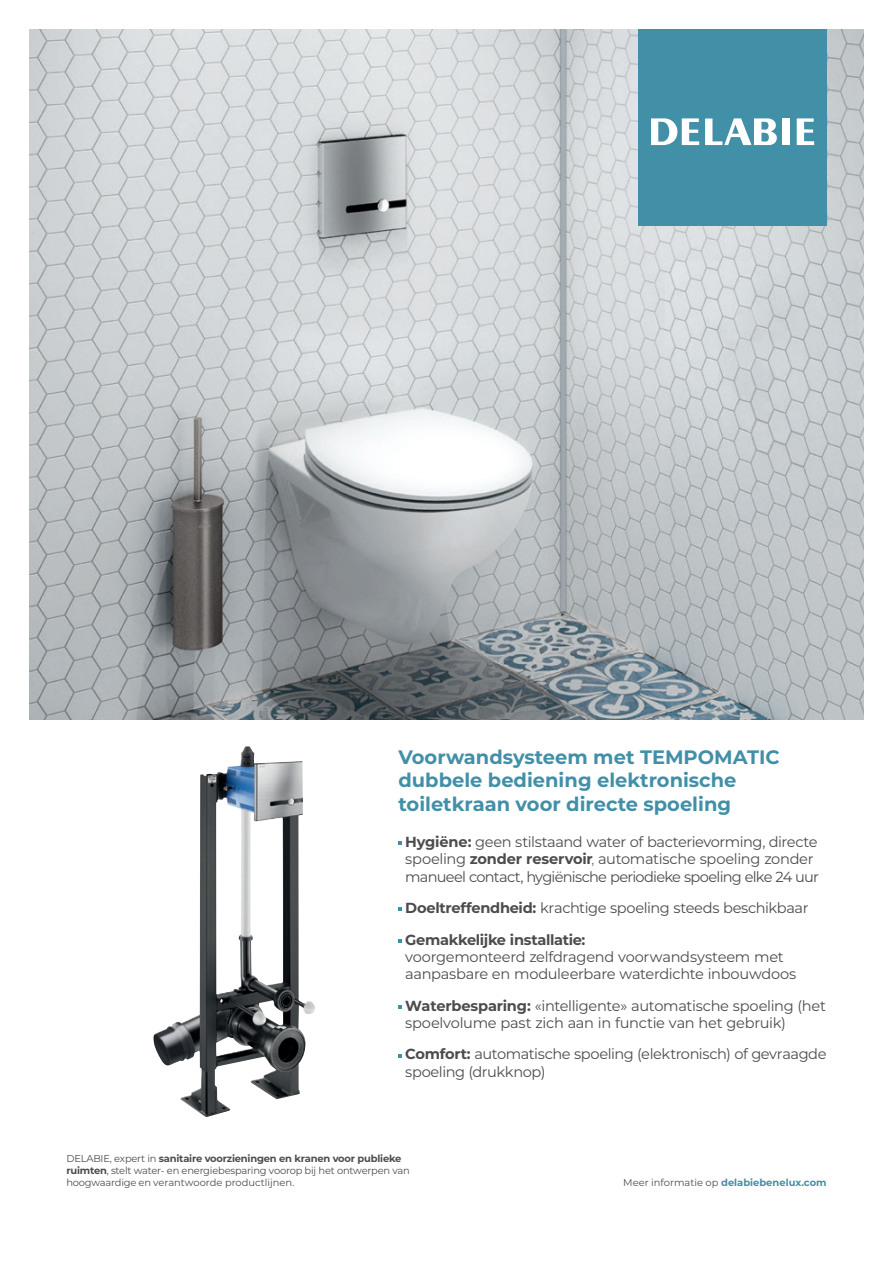
<style>
.page{position:relative;width:893px;height:1263px;background:#fff}
.page>*{position:absolute;margin:0;border:0;box-sizing:border-box;transform-origin:0 0}
.t1{font:700 19.5px/23.2px "Montserrat";color:#428fa8}
.t2{font:14.55px/17.5px "Montserrat";letter-spacing:-.025em;color:#4b4c4d}
.t3{font:700 14.55px/31.2px "Montserrat";letter-spacing:-.025em;color:#4b4c4d}
.t4{font:9.9px/11.9px "Montserrat";letter-spacing:-.02em;color:#4b4c4d}
.t5{font:700 9.9px "Montserrat";color:#428fa8}
.s1{font-weight:700}
.s2{font-weight:300}
.s3{font-weight:400}
.s4{font-weight:400;color:#4b4c4d}
</style>
<div class="page">
<img style="left:30px;top:30px;width:833px;height:690px">
<svg style="left:398px;top:841px;width:4px;height:4px"></svg>
<svg style="left:398px;top:908px;width:4px;height:3px"></svg>
<svg style="left:398px;top:939px;width:4px;height:3px"></svg>
<svg style="left:398px;top:1005px;width:4px;height:3px"></svg>
<svg style="left:398px;top:1054px;width:4px;height:3px"></svg>
<div style="left:638px;top:30px;width:189px;height:196px;background:#428fa8"></div>
<div style="left:783px;top:118px;width:7px;height:27px;background:#fff"></div>
<svg style="left:797px;top:118px;width:17px;height:27px"></svg>
<svg style="left:651px;top:118px;width:48px;height:27px"></svg>
<svg style="left:705px;top:118px;width:72px;height:27px"></svg>
<img style="left:153px;top:746px;width:162px;height:371px">
<p class="t1" style="left:398px;top:745px;width:383px">Voorwandsysteem met TEMPOMATIC dubbele bediening elektronische toiletkraan voor directe spoeling</p>
<p class="t2" style="left:405px;top:832px;width:415px"><span class="s1">Hygiëne:</span> geen stilstaand water of bacterievorming, directe spoeling <span class="s1">zonder reservoir</span><span class="s2">,</span> automatische spoeling zonder manueel contact, hygiënische periodieke spoeling elke 24 uur</p>
<p class="t3" style="left:405px;top:892px;width:405px">Doeltreffendheid: <span class="s3">krachtige spoeling steeds beschikbaar<br></span>Gemakkelijke installatie:</p>
<p class="t2" style="left:405px;top:947px;width:393px">voorgemonteerd zelfdragend voorwandsysteem met aanpasbare en moduleerbare waterdichte inbouwdoos</p>
<p class="t2" style="left:405px;top:996px;width:422px"><span class="s1">Waterbesparing:</span> «intelligente» automatische spoeling (het spoelvolume past zich aan in functie van het gebruik)</p>
<p class="t2" style="left:405px;top:1045px;width:423px"><span class="s1">Comfort:</span> automatische spoeling (elektronisch) of gevraagde spoeling (drukknop)</p>
<p class="t4" style="left:66px;top:1152px;width:345px">DELABIE, expert in <span class="s1">sanitaire voorzieningen en kranen voor publieke ruimten</span>, stelt water- en energiebesparing voorop bij het ontwerpen van hoogwaardige en verantwoorde productlijnen.</p>
<p class="t5" style="left:623px;top:1175px;width:205px"><span class="s4">Meer informatie op</span> delabiebenelux.com</p>
</div>
